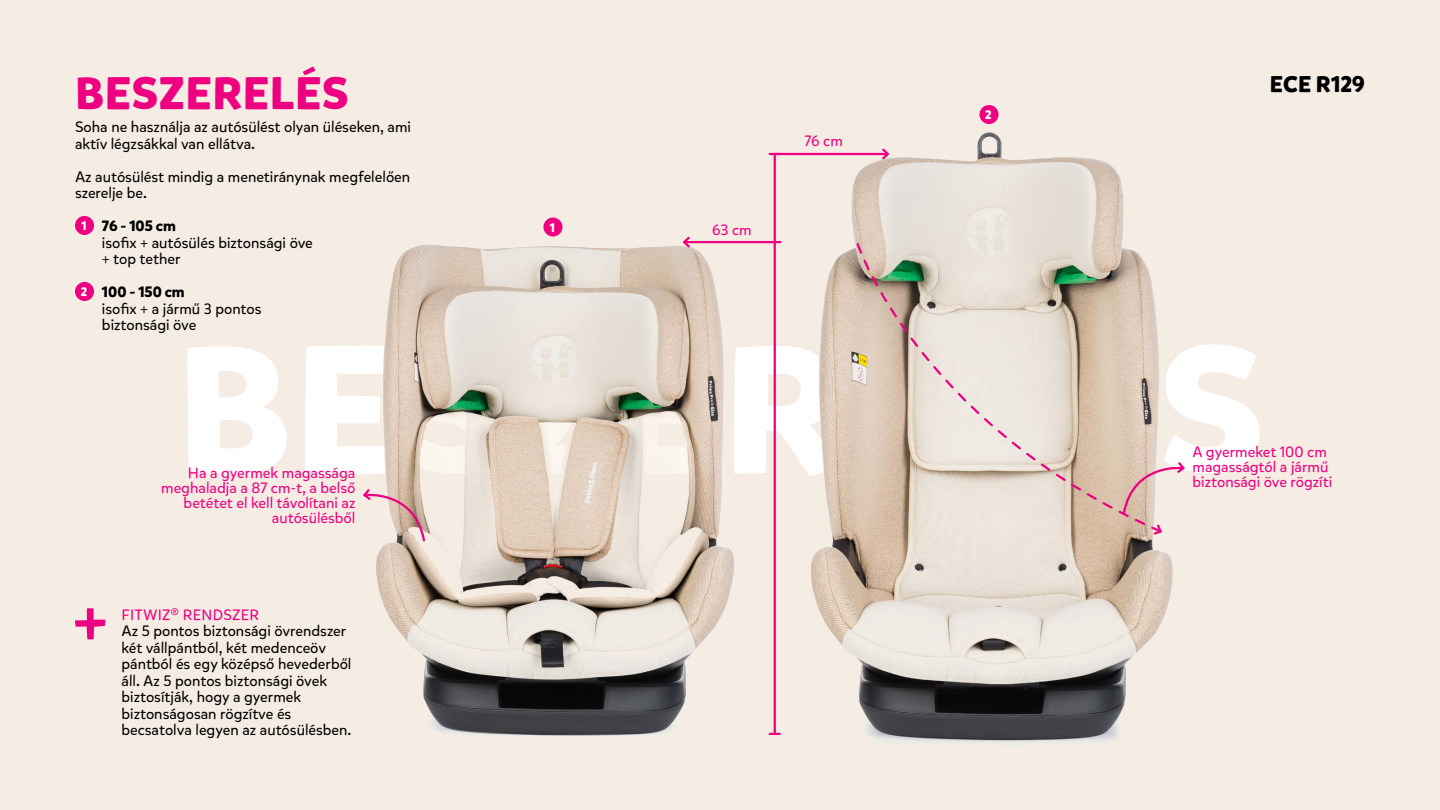
<style>
.page{position:relative;width:1440px;height:810px;background:#f5ece3}
.page>*{position:absolute;margin:0;border:0;box-sizing:border-box;transform-origin:0 0}
.t1{font:700 45.3px "Mikado";letter-spacing:.015em;color:#ed0181}
.t2{font:700 22.65px "Mikado";color:#000}
.t3{font:15px/16.5px "Mikado";color:#000}
.t4{font:15px/15px "Mikado";color:#ed0181}
.t5{font:700 12.38px "Mikado";color:#fff}
.s1{font-weight:700;font-size:12.38px;color:#fff}
.s2{font-weight:700}
</style>
<div class="page">
<img style="left:376px;top:217px;width:261px;height:520px">
<img style="left:637px;top:105px;width:536px;height:638px">
<svg style="left:855px;top:242px;width:309px;height:292px"></svg>
<svg style="left:1152px;top:523px;width:12px;height:13px"></svg>
<svg style="left:1121px;top:460px;width:64px;height:56px"></svg>
<div style="left:543px;top:218px;width:19px;height:19px;background:#ed0181;border-radius:50%"></div>
<div style="left:979px;top:105px;width:20px;height:19px;background:#ed0181;border-radius:50%"></div>
<svg style="left:363px;top:487px;width:64px;height:56px"></svg>
<hr style="left:774px;top:154px;width:2px;height:580px;background:#ed0181">
<svg style="left:770px;top:733px;width:10px;height:2px"></svg>
<hr style="left:775px;top:153px;width:113px;height:2px;background:#ed0181">
<svg style="left:880px;top:147px;width:11px;height:14px"></svg>
<hr style="left:684px;top:241px;width:96px;height:2px;background:#ed0181">
<svg style="left:681px;top:235px;width:11px;height:15px"></svg>
<div style="left:75px;top:216px;width:19px;height:19px;background:#ed0181;border-radius:50%"></div>
<div style="left:75px;top:282px;width:19px;height:19px;background:#ed0181;border-radius:50%"></div>
<svg style="left:75px;top:608px;width:30px;height:32px"></svg>
<h1 class="t1" style="left:75px;top:65px;width:275px">BESZERELÉS</h1>
<p class="t3" style="left:75px;top:119px;width:338px">Soha ne használja az autósülést olyan üléseken, ami aktív légzsákkal van ellátva.</p>
<p class="t3" style="left:75px;top:169px;width:337px">Az autósülést mindig a menetiránynak megfelelően szerelje be.</p>
<p class="t3" style="left:102px;top:218px;width:212px;text-indent:-21px"><span class="s1">1</span> <span class="s2">76 - 105 cm<br></span>isofix + autósülés biztonsági öve + top tether</p>
<p class="t3" style="left:102px;top:284px;width:161px;text-indent:-21px"><span class="s1">2</span> <span class="s2">100 - 150 cm<br></span>isofix + a jármű 3 pontos biztonsági öve</p>
<p class="t4" style="left:161px;top:466px;width:196px;text-align:right">Ha a gyermek magassága meghaladja a 87 cm-t, a belső betétet el kell távolítani az autósülésből</p>
<p class="t4" style="left:122px;top:607px;width:139px">FITWIZ® RENDSZER</p>
<p class="t3" style="left:121px;top:623px;width:232px">Az 5 pontos biztonsági övrendszer két vállpántból, két medenceöv pántból és egy középső hevederből áll. Az 5 pontos biztonsági övek biztosítják, hogy a gyermek biztonságosan rögzítve és becsatolva legyen az autósülésben.</p>
<p class="t5" style="left:550px;top:220px;width:7px">1</p>
<p class="t4" style="left:712px;top:222px;width:41px">63 cm</p>
<p class="t4" style="left:804px;top:134px;width:40px">76 cm</p>
<p class="t5" style="left:985px;top:107px;width:8px">2</p>
<h2 class="t2" style="left:1270px;top:70px;width:97px">ECE R129</h2>
<p class="t4" style="left:1193px;top:444px;width:141px">A gyermeket 100 cm magasságtól a jármű biztonsági öve rögzíti</p>
</div>
